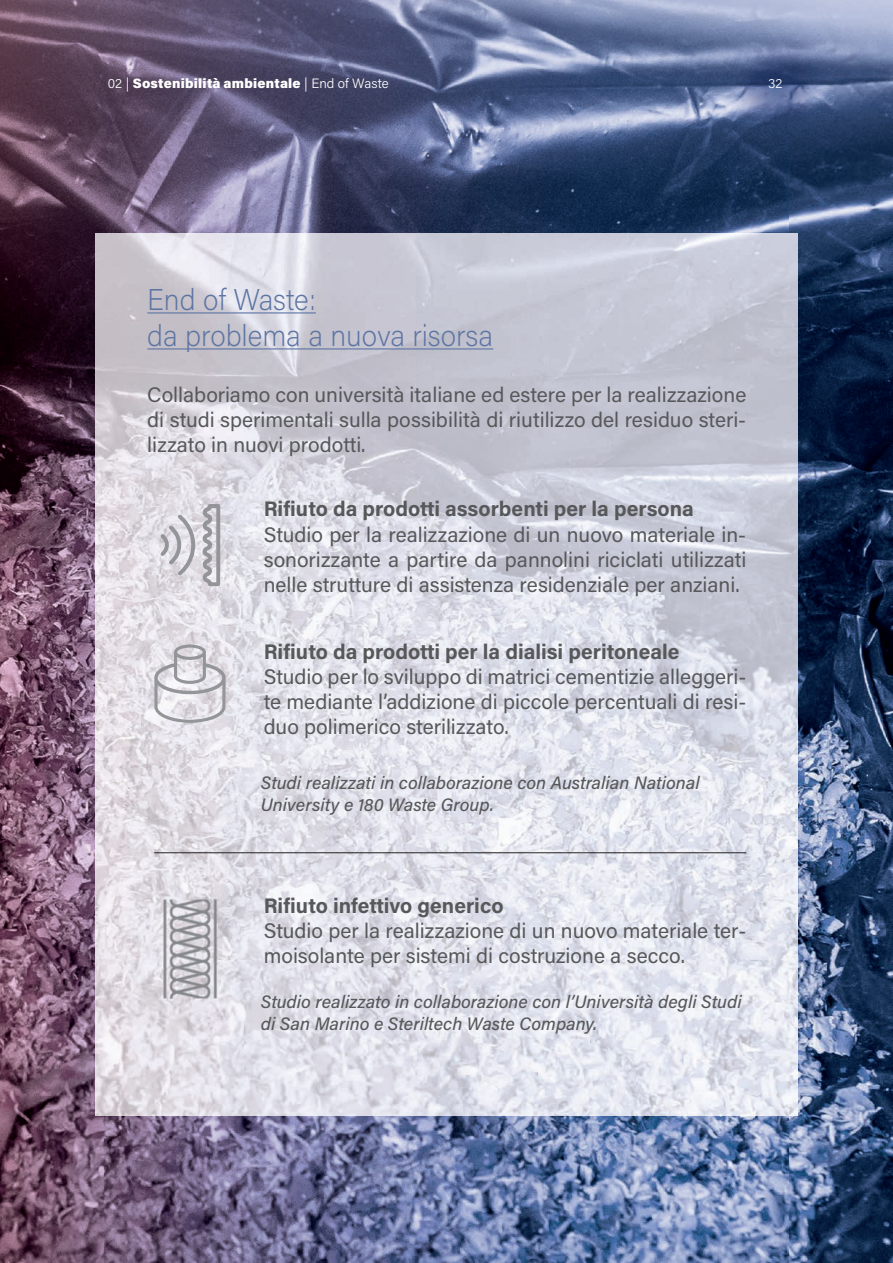
<style>
.page{position:relative;width:893px;height:1263px;background:#fff}
.page>*{position:absolute;margin:0;border:0;box-sizing:border-box;transform-origin:0 0}
.t1{font:200 30px/36px "Acumin Pro";color:#5d75a3;scale:.96 1}
.t2{font:21px/25.2px "Acumin Pro";color:#57585a;text-align:justify}
.t3{font:700 21px "Acumin Pro";color:#57585a}
.t4{font:italic 500 18px/21.6px "Acumin Pro";color:#57585a}
.t5{font:900 13.5px "Acumin Pro";letter-spacing:.015em;color:#fff}
.t6{font:300 13.5px "Acumin Pro";color:#fff}
.s1{font-weight:300}
</style>
<div class="page">
<img style="left:0;top:0;width:472px;height:263px">
<img style="left:472px;top:0;width:263px;height:233px">
<img style="left:788px;top:52px;width:105px;height:1211px">
<img style="left:735px;top:139px;width:53px;height:94px">
<img style="left:0;top:263px;width:104px;height:1000px">
<img style="left:104px;top:1116px;width:684px;height:147px">
<img style="left:95px;top:233px;width:703px;height:883px">
<hr style="left:147px;top:312px;width:169px;height:1px;background:#5d75a3">
<hr style="left:147px;top:348px;width:346px;height:1px;background:#5d75a3">
<svg style="left:154px;top:644px;width:72px;height:79px"></svg>
<svg style="left:159px;top:504px;width:61px;height:82px;background:#cdcbd1"></svg>
<hr style="left:154px;top:852px;width:592px;height:1px;background:#231f20">
<img style="left:163px;top:897px;width:55px;height:104px">
<img style="left:724px;top:33px;width:109px;height:106px">
<p class="t5" style="left:108px;top:74px;width:283px"><span class="s1">02 |</span> Sostenibilità ambientale <span class="s1">| End of Waste</span></p>
<p class="t6" style="left:768px;top:74px;width:16px">32</p>
<h1 class="t1" style="left:147px;top:280px;width:362px">End of Waste:<br>da problema a nuova risorsa</h1>
<p class="t2" style="left:147px;top:381px;width:600px">Collaboriamo con università italiane ed estere per la realizzazione di studi sperimentali sulla possibilità di riutilizzo del residuo steri&shy;lizzato in nuovi prodotti.</p>
<p class="t3" style="left:264px;top:494px;width:432px">Rifiuto da prodotti assorbenti per la persona</p>
<p class="t2" style="left:264px;top:521px;width:484px">Studio per la realizzazione di un nuovo materiale in&shy;sonorizzante a partire da pannolini riciclati utilizzati nelle strutture di assistenza residenziale per anziani.</p>
<p class="t3" style="left:264px;top:636px;width:417px">Rifiuto da prodotti per la dialisi peritoneale</p>
<p class="t2" style="left:264px;top:663px;width:484px">Studio per lo sviluppo di matrici cementizie alleggeri&shy;te mediante l’addizione di piccole percentuali di resi&shy;duo polimerico sterilizzato.</p>
<p class="t4" style="left:261px;top:771px;width:440px">Studi realizzati in collaborazione con Australian National<br>University e 180 Waste Group.</p>
<p class="t3" style="left:264px;top:891px;width:241px">Rifiuto infettivo generico</p>
<p class="t2" style="left:264px;top:917px;width:484px">Studio per la realizzazione di un nuovo materiale ter&shy;moisolante per sistemi di costruzione a secco.</p>
<p class="t4" style="left:261px;top:990px;width:482px">Studio realizzato in collaborazione con l’Università degli Studi di San Marino e Steriltech Waste Company.</p>
</div>
